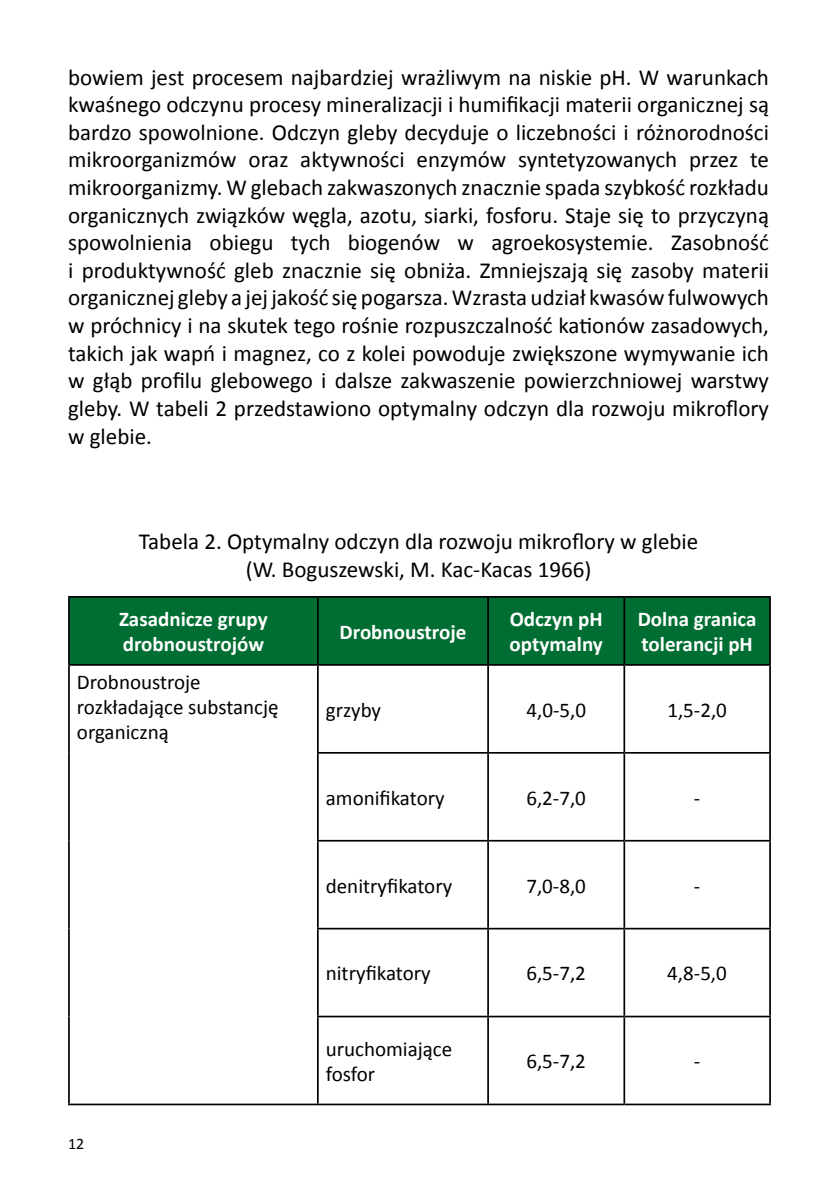
<style>
.page{position:relative;width:840px;height:1191px;background:#fff}
.page>*{position:absolute;margin:0;border:0;box-sizing:border-box;transform-origin:0 0}
.t1{font:23px/27.6px "Calibri";color:#000;text-align:justify}
.t2{font:21px/25.2px "Calibri";color:#000}
.t3{font:700 21px/25.2px "Calibri";color:#fff}
.t4{font:16px "Calibri";color:#000}
</style>
<div class="page">
<div style="left:70px;top:597px;width:698px;height:67px;background:#006e32"></div>
<hr style="left:68px;top:596px;width:249px;height:1px;background:#000">
<hr style="left:68px;top:597px;width:2px;height:67px;background:#000">
<hr style="left:317px;top:596px;width:171px;height:1px;background:#000">
<hr style="left:317px;top:597px;width:1px;height:67px;background:#000">
<hr style="left:488px;top:596px;width:136px;height:1px;background:#000">
<hr style="left:487px;top:597px;width:1px;height:67px;background:#000">
<hr style="left:624px;top:596px;width:146px;height:1px;background:#000">
<hr style="left:623px;top:597px;width:1px;height:67px;background:#000">
<hr style="left:768px;top:597px;width:2px;height:67px;background:#000">
<hr style="left:68px;top:664px;width:249px;height:2px;background:#000">
<hr style="left:68px;top:666px;width:2px;height:87px;background:#000">
<hr style="left:317px;top:664px;width:171px;height:2px;background:#000">
<hr style="left:317px;top:666px;width:1px;height:86px;background:#000">
<hr style="left:488px;top:664px;width:136px;height:2px;background:#000">
<hr style="left:487px;top:666px;width:1px;height:86px;background:#000">
<hr style="left:624px;top:664px;width:146px;height:2px;background:#000">
<hr style="left:623px;top:666px;width:1px;height:86px;background:#000">
<hr style="left:768px;top:666px;width:2px;height:86px;background:#000">
<hr style="left:68px;top:753px;width:2px;height:87px;background:#000">
<hr style="left:317px;top:752px;width:171px;height:1px;background:#000">
<hr style="left:317px;top:753px;width:1px;height:87px;background:#000">
<hr style="left:488px;top:752px;width:136px;height:1px;background:#000">
<hr style="left:487px;top:753px;width:1px;height:87px;background:#000">
<hr style="left:624px;top:752px;width:146px;height:1px;background:#000">
<hr style="left:623px;top:753px;width:1px;height:87px;background:#000">
<hr style="left:768px;top:753px;width:2px;height:87px;background:#000">
<hr style="left:68px;top:840px;width:2px;height:88px;background:#000">
<hr style="left:317px;top:840px;width:171px;height:1px;background:#000">
<hr style="left:317px;top:841px;width:1px;height:86px;background:#000">
<hr style="left:488px;top:840px;width:136px;height:1px;background:#000">
<hr style="left:487px;top:841px;width:1px;height:86px;background:#000">
<hr style="left:624px;top:840px;width:146px;height:1px;background:#000">
<hr style="left:623px;top:841px;width:1px;height:86px;background:#000">
<hr style="left:768px;top:841px;width:2px;height:86px;background:#000">
<hr style="left:68px;top:928px;width:2px;height:88px;background:#000">
<hr style="left:317px;top:927px;width:171px;height:2px;background:#000">
<hr style="left:317px;top:929px;width:1px;height:86px;background:#000">
<hr style="left:488px;top:927px;width:136px;height:2px;background:#000">
<hr style="left:487px;top:929px;width:1px;height:86px;background:#000">
<hr style="left:624px;top:927px;width:146px;height:2px;background:#000">
<hr style="left:623px;top:929px;width:1px;height:86px;background:#000">
<hr style="left:768px;top:929px;width:2px;height:86px;background:#000">
<hr style="left:68px;top:1016px;width:2px;height:87px;background:#000">
<hr style="left:317px;top:1015px;width:171px;height:2px;background:#000">
<hr style="left:317px;top:1017px;width:1px;height:86px;background:#000">
<hr style="left:488px;top:1015px;width:136px;height:2px;background:#000">
<hr style="left:487px;top:1017px;width:1px;height:86px;background:#000">
<hr style="left:624px;top:1015px;width:146px;height:2px;background:#000">
<hr style="left:623px;top:1017px;width:1px;height:86px;background:#000">
<hr style="left:768px;top:1017px;width:2px;height:86px;background:#000">
<hr style="left:68px;top:1103px;width:249px;height:2px;background:#000">
<hr style="left:317px;top:1103px;width:171px;height:2px;background:#000">
<hr style="left:488px;top:1103px;width:136px;height:2px;background:#000">
<hr style="left:624px;top:1103px;width:146px;height:2px;background:#000">
<p class="t1" style="left:68px;top:62px;width:702px">bowiem jest procesem najbardziej wrażliwym na niskie pH. W warunkach kwaśnego odczynu procesy mineralizacji i humifikacji materii organicznej są bardzo spowolnione. Odczyn gleby decyduje o liczebności i różnorodności mikroorganizmów oraz aktywności enzymów syntetyzowanych przez te mikroorganizmy. W glebach zakwaszonych znacznie spada szybkość rozkładu organicznych związków węgla, azotu, siarki, fosforu. Staje się to przyczyną spowolnienia obiegu tych biogenów w agroekosystemie. Zasobność i produktywność gleb znacznie się obniża. Zmniejszają się zasoby materii organicznej gleby a jej jakość się pogarsza. Wzrasta udział kwasów fulwowych w próchnicy i na skutek tego rośnie rozpuszczalność kationów zasadowych, takich jak wapń i magnez, co z kolei powoduje zwiększone wymywanie ich w głąb profilu glebowego i dalsze zakwaszenie powierzchniowej warstwy gleby. W tabeli 2 przedstawiono optymalny odczyn dla rozwoju mikroflory w glebie.</p>
<p class="t1" style="left:139px;top:526px;width:560px;text-align:center">Tabela 2. Optymalny odczyn dla rozwoju mikroflory w glebie (W. Boguszewski, M. Kac-Kacas 1966)</p>
<p class="t3" style="left:119px;top:605px;width:150px">Zasadnicze grupy drobnoustrojów</p>
<p class="t3" style="left:509px;top:605px;width:95px">Odczyn pH optymalny</p>
<p class="t3" style="left:637px;top:605px;width:120px">Dolna granica tolerancji pH</p>
<p class="t3" style="left:339px;top:618px;width:128px">Drobnoustroje</p>
<p class="t2" style="left:77px;top:668px;width:203px">Drobnoustroje rozkładające substancję organiczną</p>
<p class="t4" style="left:68px;top:1133px;width:18px">12</p>
<p class="t2" style="left:325px;top:696px;width:57px">grzyby</p>
<p class="t2" style="left:526px;top:696px;width:61px">4,0-5,0</p>
<p class="t2" style="left:667px;top:696px;width:61px">1,5-2,0</p>
<p class="t2" style="left:325px;top:784px;width:120px">amonifikatory</p>
<p class="t2" style="left:526px;top:784px;width:61px">6,2-7,0</p>
<p class="t2" style="left:693px;top:784px;width:8px">-</p>
<p class="t2" style="left:325px;top:872px;width:128px">denitryfikatory</p>
<p class="t2" style="left:526px;top:872px;width:61px">7,0-8,0</p>
<p class="t2" style="left:693px;top:872px;width:8px">-</p>
<p class="t2" style="left:325px;top:960px;width:106px">nitryfikatory</p>
<p class="t2" style="left:526px;top:960px;width:61px">6,5-7,2</p>
<p class="t2" style="left:667px;top:960px;width:61px">4,8-5,0</p>
<p class="t2" style="left:325px;top:1035px;width:128px">uruchomiające fosfor</p>
<p class="t2" style="left:526px;top:1047px;width:61px">6,5-7,2</p>
<p class="t2" style="left:693px;top:1047px;width:8px">-</p>
</div>
